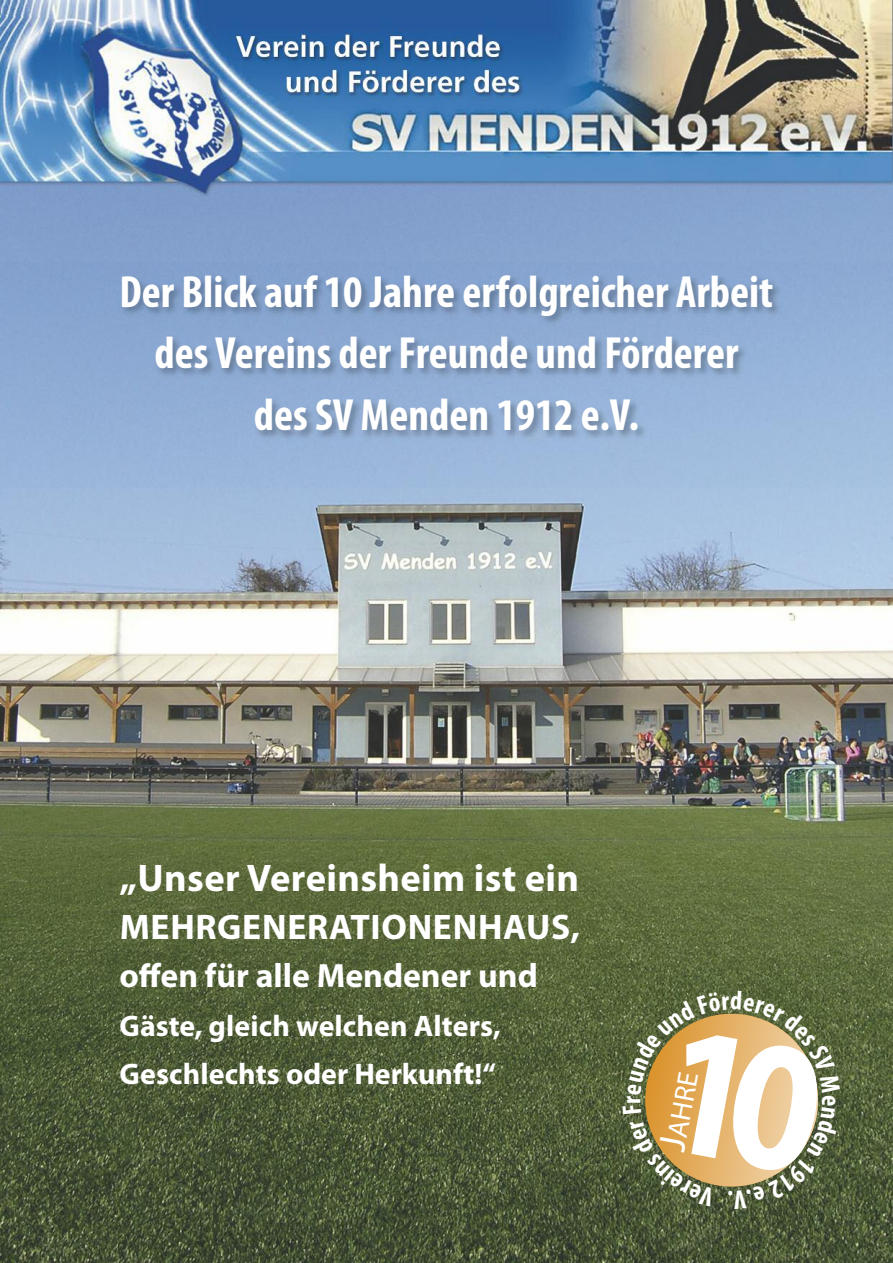
<style>
.page{position:relative;width:893px;height:1263px;background:#fff}
.page>*{position:absolute;margin:0;border:0;box-sizing:border-box;transform-origin:0 0}
.t1{font:700 condensed 45.3px/61.2px "Myriad Pro";color:#fff;text-align:center}
.t2{font:700 38.55px "Myriad Pro";letter-spacing:.01em;color:#fff}
.t3{font:700 35.55px "Myriad Pro";letter-spacing:.02em;color:#fff}
.t4{font:700 33.75px "Myriad Pro";color:#fff}
.t5{font:700 29.85px/48.2px "Myriad Pro";letter-spacing:.005em;color:#fff}
.t6{font:28.8px "Myriad Pro";color:#fff}
.t7{font:700 condensed 26.85px "Myriad Pro";color:#fff}
.s1{font-size:38.25px}
</style>
<div class="page">
<img style="left:0;top:0;width:893px;height:1263px">
<img style="left:0;top:262px;width:893px;height:225px">
<svg style="left:623px;top:990px;width:217px;height:219px;background:#9c8b55"></svg>
<p class="t1" style="left:120px;top:265px;width:655px">Der Blick auf 10 Jahre erfolgreicher Arbeit des Vereins der Freunde und Förderer<br>des SV Menden 1912 e.V.</p>
<p class="t2" style="left:119px;top:863px;width:461px">„Unser Vereinsheim ist ein</p>
<p class="t3" style="left:120px;top:914px;width:462px">MehrgenerationenhaUs,</p>
<p class="t4" style="left:119px;top:963px;width:420px">offen für alle Mendener und</p>
<p class="t5" style="left:119px;top:1004px;width:383px">gäste, gleich welchen alters, geschlechts oder herkunft!“</p>
<p class="t6" style="left:663px;top:1149px;width:82px;rotate:-79deg"><span class="s1">J</span>ahre</p>
<p class="t7" style="left:622px;top:1103px;width:9px;rotate:-90deg">r</p>
<p class="t7" style="left:840px;top:1094px;width:13px;rotate:90deg">e</p>
<p class="t7" style="left:734px;top:1209px;width:8px;rotate:-180deg">.</p>
</div>
